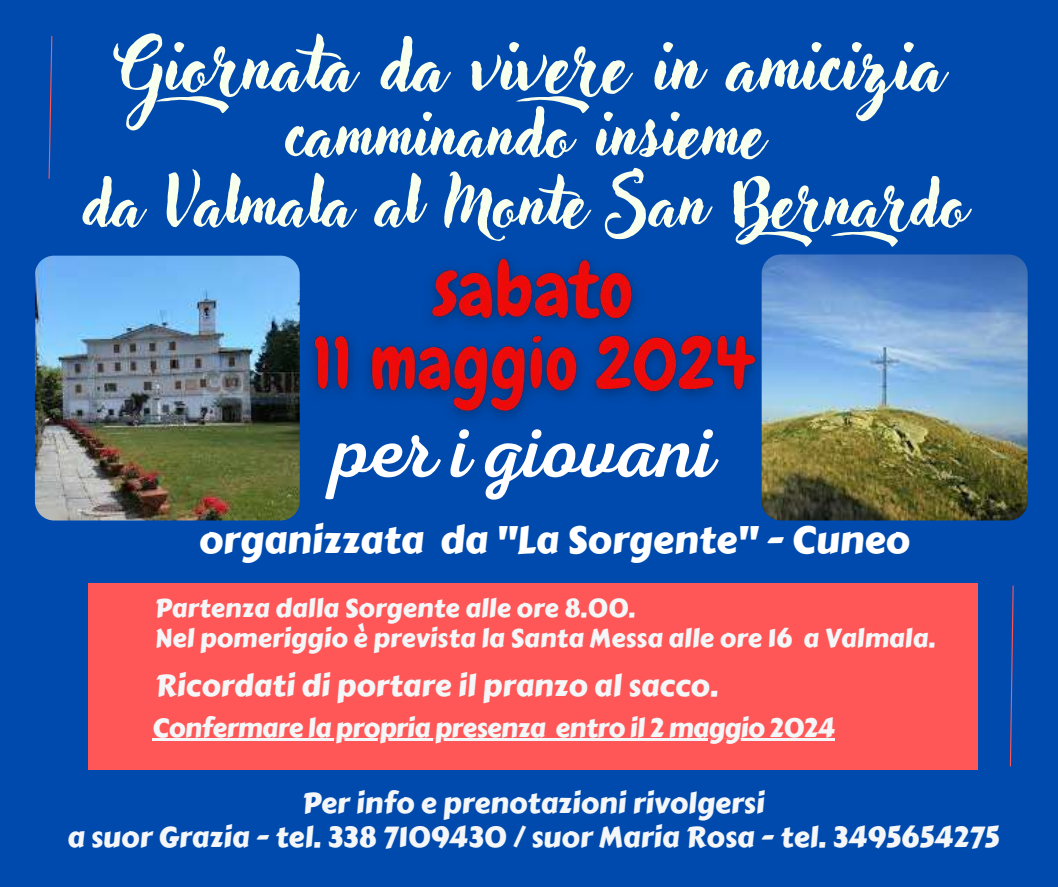
<style>
.page{position:relative;width:1058px;height:887px;background:#fff}
.page>*{position:absolute;margin:0;border:0;box-sizing:border-box;transform-origin:0 0}
.t1{font:78px "RTL Adam Script Regular";color:#fff}
.t2{font:72px "Adlery Pro Swash";color:#f9ffed}
.t3{font:66px/69.8px "Adlery Pro Swash";color:#f9ffed;text-align:center}
.t4{font:38.1px "Carter One";color:#fff}
.t5{font:30.3px "Carter One";color:#f4f6f8}
.t6{font:28.8px/33.8px "Carter One";color:#f4f6f8;text-align:center}
.t7{font:26.4px "Carter One";letter-spacing:-.025em;color:#f4f6f8}
.t8{font:25.8px/30.6px "Carter One";color:#f4f6f8}
</style>
<div class="page">
<div style="left:0;top:0;width:1058px;height:886px;background:#004aad"></div>
<div style="left:89px;top:583px;width:888px;height:186px;background:#ff5757"></div>
<img style="left:35px;top:256px;width:265px;height:264px">
<img style="left:761px;top:254px;width:266px;height:266px;border-radius:19px">
<img style="left:295px;top:255px;width:480px;height:178px">
<hr style="left:152px;top:738px;width:393px;height:3px;background:#f4f6f8">
<svg style="left:545px;top:738px;width:10px;height:3px"></svg>
<hr style="left:555px;top:738px;width:279px;height:3px;background:#f4f6f8">
<svg style="left:48px;top:36px;width:5px;height:143px"></svg>
<svg style="left:1009px;top:585px;width:5px;height:182px"></svg>
<h2 class="t2" style="left:122px;top:32px;width:823px">Giornata da vivere in amicizia</h2>
<h3 class="t3" style="left:83px;top:111px;width:885px">camminando insieme<br>da Valmala al Monte San Bernardo</h3>
<h1 class="t1" style="left:334px;top:406px;width:383px">per i giovani</h1>
<h3 class="t4" style="left:198px;top:511px;width:712px">organizzata da "La Sorgente" - Cuneo</h3>
<p class="t8" style="left:155px;top:592px;width:782px">Partenza dalla Sorgente alle ore 8.00.<br>Nel pomeriggio è prevista la Santa Messa alle ore 16 a Valmala.</p>
<p class="t5" style="left:155px;top:663px;width:565px">Ricordati di portare il pranzo al sacco.</p>
<p class="t7" style="left:152px;top:707px;width:684px">Confermare la propria presenza entro il 2 maggio 2024</p>
<p class="t6" style="left:67px;top:786px;width:933px">Per info e prenotazioni rivolgersi<br>a suor Grazia - tel. 338 7109430 / suor Maria Rosa - tel. 3495654275</p>
</div>
